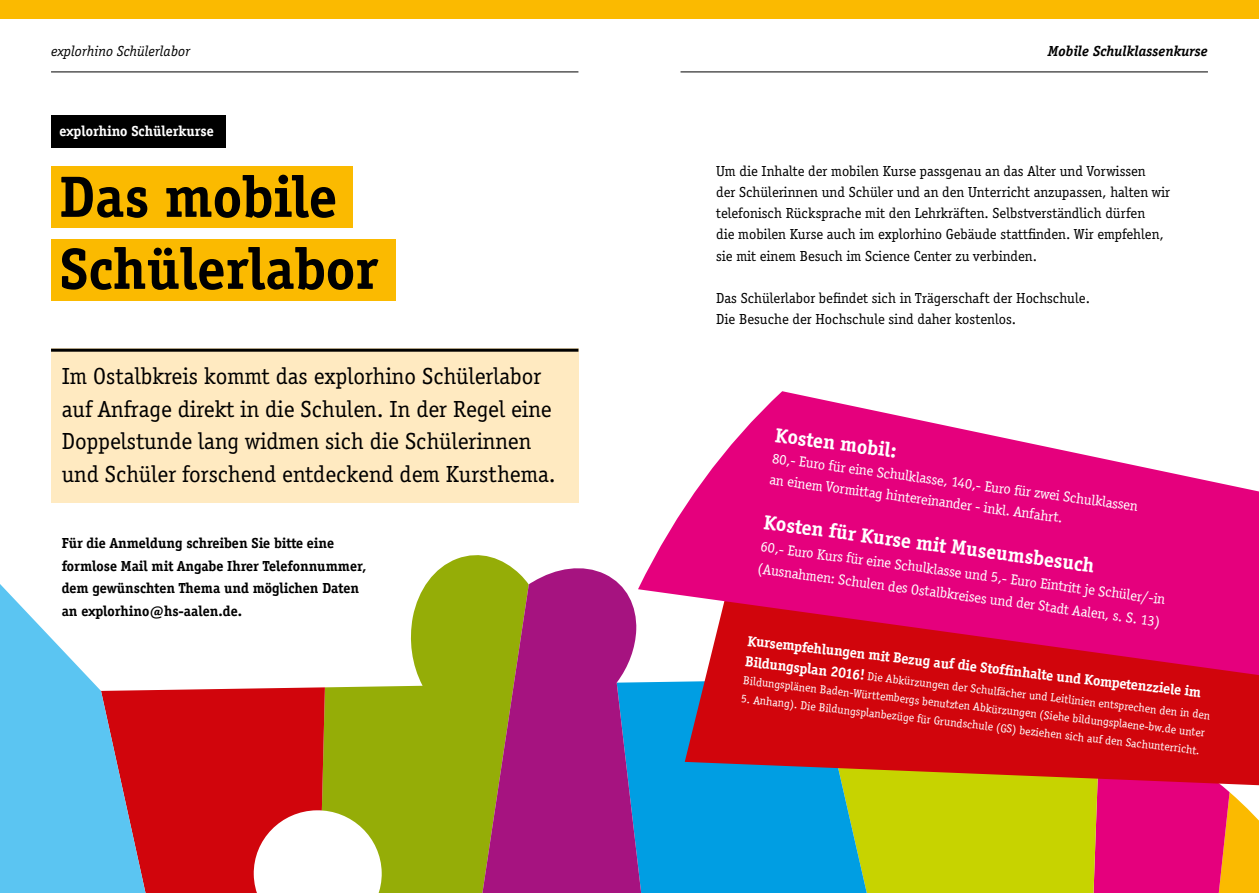
<style>
.page{position:relative;width:1259px;height:893px;background:#fff}
.page>*{position:absolute;margin:0;border:0;box-sizing:border-box;transform-origin:0 0}
.t1{font:700 60px/72px "Officina Serif";color:#000}
.t2{font:24px/32.4px "Officina Serif";color:#000}
.t3{font:700 21px "Officina Serif";color:#fff}
.t4{font:15px/21.3px "Officina Serif";color:#000}
.t5{font:15px/21.5px "Officina Serif";color:#fff}
.t6{font:700 15px/22.5px "Officina Serif";color:#000}
.t7{font:700 15px "Officina Serif";color:#fff}
.t8{font:italic 700 15px "Officina Serif";letter-spacing:.01em;color:#000}
.t9{font:italic 15px "Officina Serif";letter-spacing:.01em;color:#000}
.t10{font:12px/17.4px "Officina Serif";color:#fff}
.s1{font-weight:700;font-size:15px}
</style>
<div class="page">
<svg style="left:1100px;top:789px;width:159px;height:104px;background:#e92a6a"></svg>
<div style="left:957px;top:789px;width:143px;height:104px;background:#c7d300"></div>
<svg style="left:682px;top:712px;width:275px;height:181px;background:#49b18f"></svg>
<svg style="left:325px;top:555px;width:182px;height:338px;fill:#95ad07"></svg>
<svg style="left:454px;top:564px;width:228px;height:329px;background:#8c5574"></svg>
<div style="left:195px;top:687px;width:130px;height:206px;background:#d1050c"></div>
<svg style="left:0;top:584px;width:195px;height:309px;fill:#5bc5f2"></svg>
<svg style="left:253px;top:810px;width:129px;height:83px"></svg>
<hr style="left:680px;top:72px;width:528px;height:1px;background:#000">
<hr style="left:51px;top:72px;width:527px;height:1px;background:#000">
<svg style="left:685px;top:712px;width:574px;height:77px;background:#bd2621"></svg>
<svg style="left:638px;top:391px;width:621px;height:321px;fill:#e5007d"></svg>
<div style="left:51px;top:166px;width:302px;height:61px;background:#fbba00"></div>
<div style="left:51px;top:239px;width:344px;height:62px;background:#fbba00"></div>
<div style="left:0;top:0;width:1259px;height:19px;background:#fbba00"></div>
<div style="left:51px;top:115px;width:174px;height:33px;background:#000"></div>
<div style="left:51px;top:349px;width:527px;height:154px;background:#ffeac1"></div>
<hr style="left:51px;top:349px;width:527px;height:3px;background:#000">
<p class="t9" style="left:51px;top:43px;width:140px">explorhino Schülerlabor</p>
<p class="t8" style="left:1048px;top:42px;width:162px">Mobile Schulklassenkurse</p>
<p class="t7" style="left:60px;top:122px;width:156px">explorhino Schülerkurse</p>
<h1 class="t1" style="left:60px;top:161px;width:320px">Das mobile<br>Schülerlabor</h1>
<h2 class="t2" style="left:62px;top:360px;width:495px">Im Ostalbkreis kommt das explorhino Schülerlabor auf Anfrage direkt in die Schulen. In der Regel eine Doppelstunde lang widmen sich die Schülerinnen und Schüler forschend entdeckend dem Kursthema.</h2>
<p class="t6" style="left:62px;top:532px;width:306px">Für die Anmeldung schreiben Sie bitte eine formlose Mail mit Angabe Ihrer Telefonnummer, dem gewünschten Thema und möglichen Daten an explorhino@hs-aalen.de.</p>
<p class="t4" style="left:716px;top:160px;width:455px">Um die Inhalte der mobilen Kurse passgenau an das Alter und Vorwissen<br>der Schülerinnen und Schüler und an den Unterricht anzupassen, halten wir telefonisch Rücksprache mit den Lehrkräften. Selbstverständlich dürfen<br>die mobilen Kurse auch im explorhino Gebäude stattfinden. Wir empfehlen, sie mit einem Besuch im Science Center zu verbinden.</p>
<p class="t4" style="left:716px;top:288px;width:375px">Das Schülerlabor befindet sich in Trägerschaft der Hochschule.<br>Die Besuche der Hochschule sind daher kostenlos.</p>
<h3 class="t3" style="left:777px;top:422px;width:124px;rotate:8deg">Kosten mobil:</h3>
<p class="t5" style="left:774px;top:446px;width:370px;rotate:8deg">80,- Euro für eine Schulklasse, 140,- Euro für zwei Schulklassen an einem Vormittag hintereinander - inkl. Anfahrt.</p>
<h3 class="t3" style="left:766px;top:508px;width:335px;rotate:8deg">Kosten für Kurse mit Museumsbesuch</h3>
<p class="t5" style="left:762px;top:533px;width:409px;line-height:22.5px;rotate:8deg">60,- Euro Kurs für eine Schulklasse und 5,- Euro Eintritt je Schüler/-in (Ausnahmen: Schulen des Ostalbkreises und der Stadt Aalen, s. S. 13)</p>
<p class="t7" style="left:748px;top:634px;width:458px;rotate:6deg">Kursempfehlungen mit Bezug auf die Stoffi nhalte und Kompetenzziele im</p>
<p class="t10" style="left:746px;top:656px;width:469px;rotate:6deg"><sup>Bildungsplan</sup> <sup>2</sup><span class="s1">016!</span> Die Abkürzungen der Schulfächer und Leitlinien entsprechen den in den<br>Bildungsplänen Baden-Württembergs benutzten Abkürzungen (Siehe bildungsplaene-bw.de unter</p>
<p class="t10" style="left:742px;top:692px;width:463px;rotate:6deg">5. Anhang). Die Bildungsplanbezüge für Grundschule (GS) beziehen sich auf den Sachunterricht.</p>
</div>
